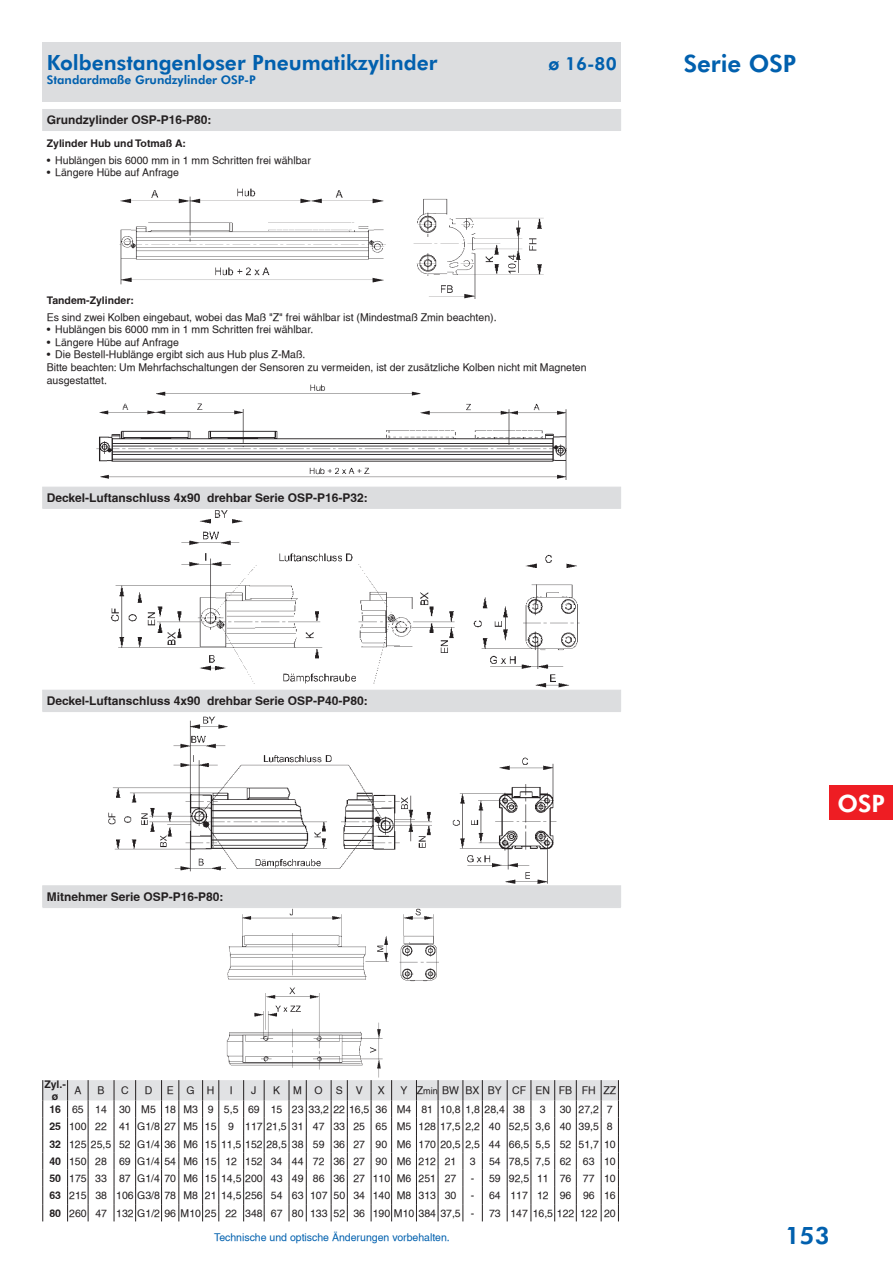
<style>
.page{position:relative;width:893px;height:1263px;background:#fff}
.page>*{position:absolute;margin:0;border:0;box-sizing:border-box;transform-origin:0 0}
.t1{font:800 24px "Futura BT";color:#0160ae}
.t2{font:800 24px "Futura BT";color:#fff}
.t3{font:800 21px "Futura BT";color:#0160ae}
.t4{font:800 18px "Futura BT";color:#0160ae}
.t5{font:700 12px "Helvetica";color:#231f20}
.t6{font:800 12px "Futura BT";color:#0160ae}
.t7{font:10.5px/17.2px "Helvetica CE Normal";color:#231f20}
.t8{font:700 10.5px/12.6px "Helvetica";color:#231f20;text-align:center}
.t9{font:10.5px "Helvetica CE Normal";color:#0160ae}
.s1{font-size:9px}
.s2{font-family:"Helvetica";font-weight:700}
</style>
<div class="page">
<div style="left:43px;top:43px;width:578px;height:59px;background:#dcdddf"></div>
<div style="left:829px;top:786px;width:64px;height:34px;background:#ee1d23"></div>
<div style="left:43px;top:109px;width:578px;height:22px;background:#dcdddf"></div>
<div style="left:43px;top:886px;width:578px;height:21px;background:#dcdddf"></div>
<div style="left:43px;top:690px;width:578px;height:21px;background:#dcdddf"></div>
<div style="left:43px;top:487px;width:578px;height:21px;background:#dcdddf"></div>
<svg style="left:42px;top:1080px;width:577px;height:141px"></svg>
<hr style="left:43px;top:907px;width:578px;height:1px;background:#dcdddf">
<hr style="left:43px;top:711px;width:578px;height:1px;background:#dcdddf">
<img style="left:120px;top:189px;width:424px;height:110px">
<img style="left:97px;top:385px;width:469px;height:95px">
<img style="left:107px;top:506px;width:473px;height:186px">
<img style="left:105px;top:716px;width:454px;height:171px">
<img style="left:226px;top:909px;width:212px;height:168px">
<hr style="left:43px;top:508px;width:578px;height:1px;background:#dcdddf">
<h2 class="t3" style="left:47px;top:50px;width:392px">Kolbenstangenloser Pneumatikzylinder</h2>
<h3 class="t4" style="left:549px;top:53px;width:70px">ø 16-80</h3>
<p class="t6" style="left:47px;top:73px;width:210px">Standardmaße Grundzylinder OSP-P</p>
<p class="t5" style="left:47px;top:113px;width:166px">Grundzylinder OSP-P16-P80:</p>
<p class="t8" style="left:47px;top:136px;width:141px">Zylinder Hub und Totmaß A:</p>
<p class="t7" style="left:47px;top:151px;width:266px">• Hublängen bis 6000 mm in 1 mm Schritten frei wählbar</p>
<p class="t7" style="left:47px;top:164px;width:134px">• Längere Hübe auf Anfrage</p>
<p class="t8" style="left:47px;top:293px;width:89px">Tandem-Zylinder:</p>
<p class="t7" style="left:47px;top:308px;width:451px">Es sind zwei Kolben eingebaut, wobei das Maß "Z" frei wählbar ist (Mindestmaß Zmin beachten).</p>
<p class="t7" style="left:47px;top:321px;width:268px">• Hublängen bis 6000 mm in 1 mm Schritten frei wählbar.</p>
<p class="t7" style="left:47px;top:333px;width:134px">• Längere Hübe auf Anfrage</p>
<p class="t7" style="left:47px;top:348px;width:541px;line-height:12.6px">• Die Bestell-Hublänge ergibt sich aus Hub plus Z-Maß.<br>Bitte beachten: Um Mehrfachschaltungen der Sensoren zu vermeiden, ist der zusätzliche Kolben nicht mit Magneten ausgestattet.</p>
<p class="t5" style="left:47px;top:490px;width:323px">Deckel-Luftanschluss 4x90° drehbar Serie OSP-P16-P32:</p>
<h1 class="t1" style="left:684px;top:49px;width:114px">Serie OSP</h1>
<p class="t5" style="left:47px;top:694px;width:323px">Deckel-Luftanschluss 4x90° drehbar Serie OSP-P40-P80:</p>
<p class="t5" style="left:47px;top:890px;width:178px">Mitnehmer Serie OSP-P16-P80:</p>
<h1 class="t2" style="left:837px;top:789px;width:49px">OSP</h1>
<p class="t8" style="left:44px;top:1078px;width:23px">Zyl.- ø</p>
<p class="t7" style="left:74px;top:1082px;width:9px">A</p>
<p class="t7" style="left:98px;top:1082px;width:9px">B</p>
<p class="t7" style="left:121px;top:1082px;width:9px">C</p>
<p class="t7" style="left:145px;top:1082px;width:9px">D</p>
<p class="t7" style="left:167px;top:1082px;width:49px">EGH</p>
<p class="t7" style="left:230px;top:1082px;width:4px">I</p>
<p class="t7" style="left:251px;top:1082px;width:7px">J</p>
<p class="t7" style="left:273px;top:1082px;width:9px">K</p>
<p class="t7" style="left:293px;top:1082px;width:71px">MOSV</p>
<p class="t7" style="left:378px;top:1082px;width:9px">X</p>
<p class="t7" style="left:49px;top:1081px;width:568px;line-height:18.8px;text-indent:351px">Y Z<span class="s1">min</span> BW BX BY CF EN FB FH ZZ<br><span class="s2">16</span> 65 14 30 M5 18 M3 9 5,5 69 15 23 33,2 22 16,5 36 M4 81 10,8 1,8 28,4 38</p>
<p class="t7" style="left:49px;top:1100px;width:568px;text-indent:510px">30 27,2 7<br><span class="s2">25</span> 100 22 41 G1/8 27 M5 15 9 117 21,5 31 47 33 25 65 M5 128 17,5 2,2 40 52,5 3,6 40 39,5 8<br><span class="s2">32</span> 125 25,5 52 G1/4 36 M6 15 11,5 152 28,5 38 59 36 27 90 M6 170 20,5 2,5 44 66,5 5,5 52 51,7 10<br><span class="s2">40</span> 150 28 69 G1/4 54 M6 15 12 152 34 44 72 36 27 90 M6 212 21</p>
<p class="t7" style="left:540px;top:1100px;width:7px">3</p>
<p class="t7" style="left:470px;top:1152px;width:7px">3</p>
<p class="t7" style="left:489px;top:1152px;width:128px">54 78,5 7,5 62 63 10</p>
<p class="t7" style="left:49px;top:1170px;width:408px"><span class="s2">50</span> 175 33 87 G1/4 70 M6 15 14,5 200 43 49 86 36 27 110 M6 251 27</p>
<p class="t7" style="left:471px;top:1170px;width:146px">- 59 92,5 11 76 77 10</p>
<p class="t7" style="left:49px;top:1187px;width:408px"><span class="s2">63</span> 215 38 106 G3/8 78 M8 21 14,5 256 54 63 107 50 34 140 M8 313 30</p>
<p class="t7" style="left:49px;top:1187px;width:568px;text-indent:422px">- 64 117 12 96 96 16<br><span class="s2">80</span> 260 47 132 G1/2 96 M10 25 22 348 67 80 133 52 36 190 M10 384 37,5 -</p>
<p class="t7" style="left:489px;top:1204px;width:128px">73 147 16,5 122 122 20</p>
<p class="t9" style="left:214px;top:1231px;width:237px">Technische und optische Änderungen vorbehalten.</p>
<h1 class="t1" style="left:785px;top:1221px;width:46px">153</h1>
</div>
